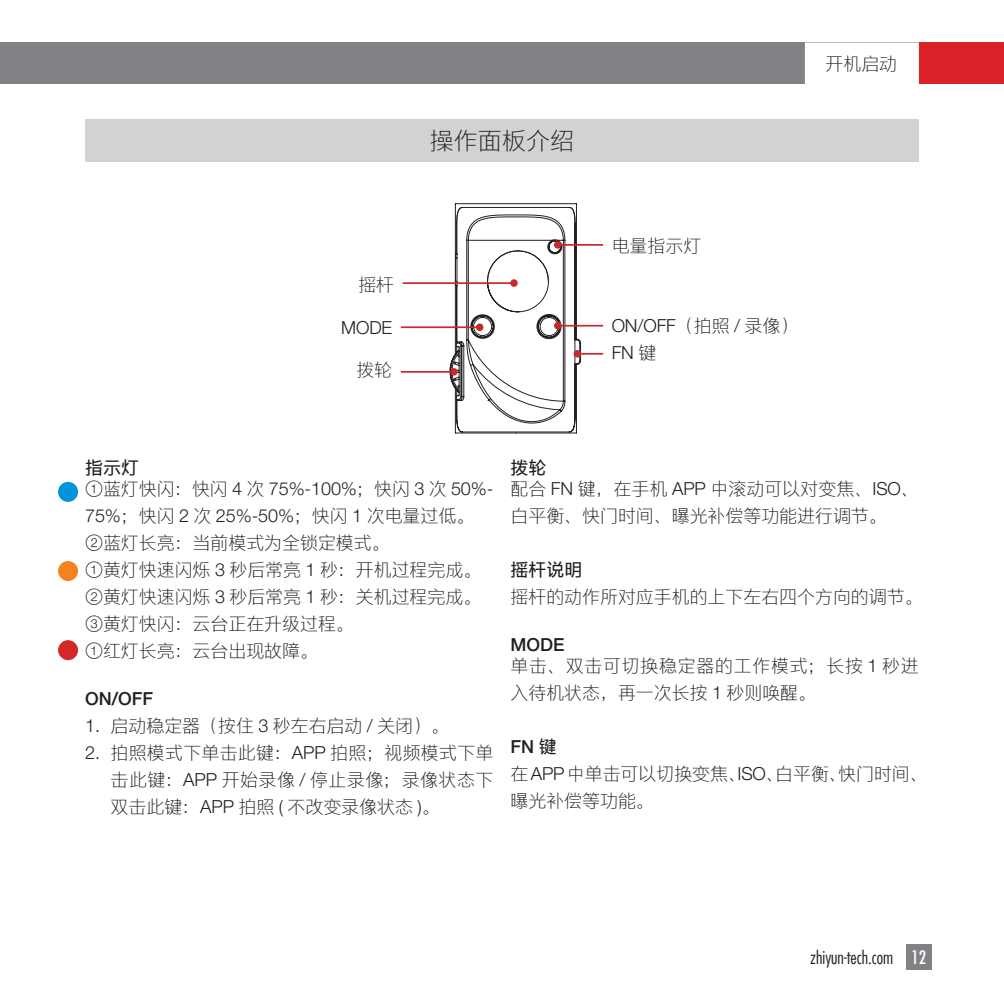
<style>
.page{position:relative;width:1004px;height:1004px;background:#fff}
.page>*{position:absolute;margin:0;border:0;box-sizing:border-box;transform-origin:0 0}
.标题1{font:24px "M Ying Hei PRC W3";color:#231f20}
.正文无段前段后{font:18px/27px "M Ying Hei PRC W3";letter-spacing:-.005em;color:#231f20}
.正文无段前段后-2{font:18px/27px "M Ying Hei PRC W3";letter-spacing:.035em;color:#231f20}
.正文无段前段后-3{font:18px "M Ying Hei PRC W5";color:#231f20}
.t1{font:300 condensed 18px "Futura LT";color:#231f20}
.页码{font:18px "M Ying Hei PRC W3";color:#231f20}
.s1{font-weight:400;color:#fff}
</style>
<div class="page">
<div style="left:918px;top:43px;width:85px;height:41px;background:#da2128"></div>
<div style="left:906px;top:944px;width:25px;height:25px;background:#808285"></div>
<div style="left:0;top:43px;width:918px;height:41px;background:#808285"></div>
<div style="left:85px;top:119px;width:833px;height:43px;background:#d1d2d4"></div>
<div style="left:804px;top:43px;width:114px;height:41px;background:#fff"></div>
<svg style="left:449px;top:203px;width:154px;height:231px"></svg>
<div style="left:573px;top:350px;width:8px;height:7px;background:#c7282c;border-radius:50%"></div>
<hr style="left:402px;top:282px;width:110px;height:2px;background:#c7282c">
<div style="left:510px;top:279px;width:7px;height:8px;background:#c7282c;border-radius:50%"></div>
<hr style="left:401px;top:326px;width:76px;height:2px;background:#c7282c">
<div style="left:476px;top:323px;width:7px;height:8px;background:#c7282c;border-radius:50%"></div>
<hr style="left:401px;top:371px;width:50px;height:1px;background:#c7282c">
<div style="left:450px;top:368px;width:7px;height:7px;background:#c7282c;border-radius:50%"></div>
<div style="left:58px;top:482px;width:20px;height:20px;background:#0095d9;border-radius:50%"></div>
<div style="left:58px;top:561px;width:20px;height:20px;background:#f58220;border-radius:50%"></div>
<div style="left:58px;top:640px;width:20px;height:20px;background:#d52829;border-radius:50%"></div>
<p class="标题1" style="left:430px;top:126px;width:145px">操作面板介绍</p>
<p class="正文无段前段后" style="left:358px;top:271px;width:37px">摇杆</p>
<p class="正文无段前段后" style="left:341px;top:314px;width:53px">MODE</p>
<p class="正文无段前段后" style="left:356px;top:356px;width:37px">拨轮</p>
<p class="页码" style="left:825px;top:52px;width:73px">开机启动</p>
<p class="正文无段前段后" style="left:611px;top:231px;width:91px">电量指示灯</p>
<p class="正文无段前段后" style="left:611px;top:312px;width:188px">ON/OFF（拍照 / 录像）</p>
<p class="正文无段前段后" style="left:611px;top:339px;width:46px">FN 键</p>
<p class="正文无段前段后-3" style="left:85px;top:457px;width:55px">指示灯</p>
<p class="正文无段前段后" style="left:85px;top:475px;width:410px">①蓝灯快闪：快闪 4 次 75%-100%；快闪 3 次 50%-<br>75%；快闪 2 次 25%-50%；快闪 1 次电量过低。</p>
<p class="正文无段前段后" style="left:85px;top:529px;width:306px">②蓝灯长亮：当前模式为全锁定模式。</p>
<p class="正文无段前段后" style="left:85px;top:556px;width:398px">①黄灯快速闪烁 3 秒后常亮 1 秒：开机过程完成。</p>
<p class="正文无段前段后" style="left:85px;top:583px;width:398px">②黄灯快速闪烁 3 秒后常亮 1 秒：关机过程完成。</p>
<p class="正文无段前段后" style="left:85px;top:610px;width:270px">③黄灯快闪：云台正在升级过程。</p>
<p class="正文无段前段后" style="left:85px;top:637px;width:234px">①红灯长亮：云台出现故障。</p>
<p class="正文无段前段后-3" style="left:85px;top:688px;width:70px">ON/OFF</p>
<p class="正文无段前段后" style="left:85px;top:712px;width:365px">1. 启动稳定器（按住 3 秒左右启动 / 关闭）。</p>
<p class="正文无段前段后" style="left:111px;top:739px;width:384px;text-align:justify;text-indent:-26px">2. 拍照模式下单击此键：APP 拍照；视频模式下单击此键：APP 开始录像 / 停止录像；录像状态下双击此键：APP 拍照 ( 不改变录像状态 )。</p>
<p class="正文无段前段后-3" style="left:510px;top:457px;width:37px">拨轮</p>
<p class="正文无段前段后" style="left:510px;top:475px;width:410px">配合 FN 键，在手机 APP 中滚动可以对变焦、ISO、白平衡、快门时间、曝光补偿等功能进行调节。</p>
<p class="正文无段前段后-3" style="left:510px;top:559px;width:73px">摇杆说明</p>
<p class="正文无段前段后" style="left:510px;top:583px;width:414px">摇杆的动作所对应手机的上下左右四个方向的调节。</p>
<p class="正文无段前段后-3" style="left:510px;top:634px;width:56px">MODE</p>
<p class="正文无段前段后-2" style="left:510px;top:652px;width:410px">单击、双击可切换稳定器的工作模式；长按 1 秒进入待机状态，再一次长按 1 秒则唤醒。</p>
<p class="正文无段前段后-3" style="left:510px;top:736px;width:48px">FN 键</p>
<p class="正文无段前段后" style="left:510px;top:760px;width:419px">在APP中单击可以切换变焦、ISO、白平衡、快门时间、曝光补偿等功能。</p>
<p class="t1" style="left:810px;top:946px;width:118px">zhiyun-tech.com <span class="s1">12</span></p>
</div>
